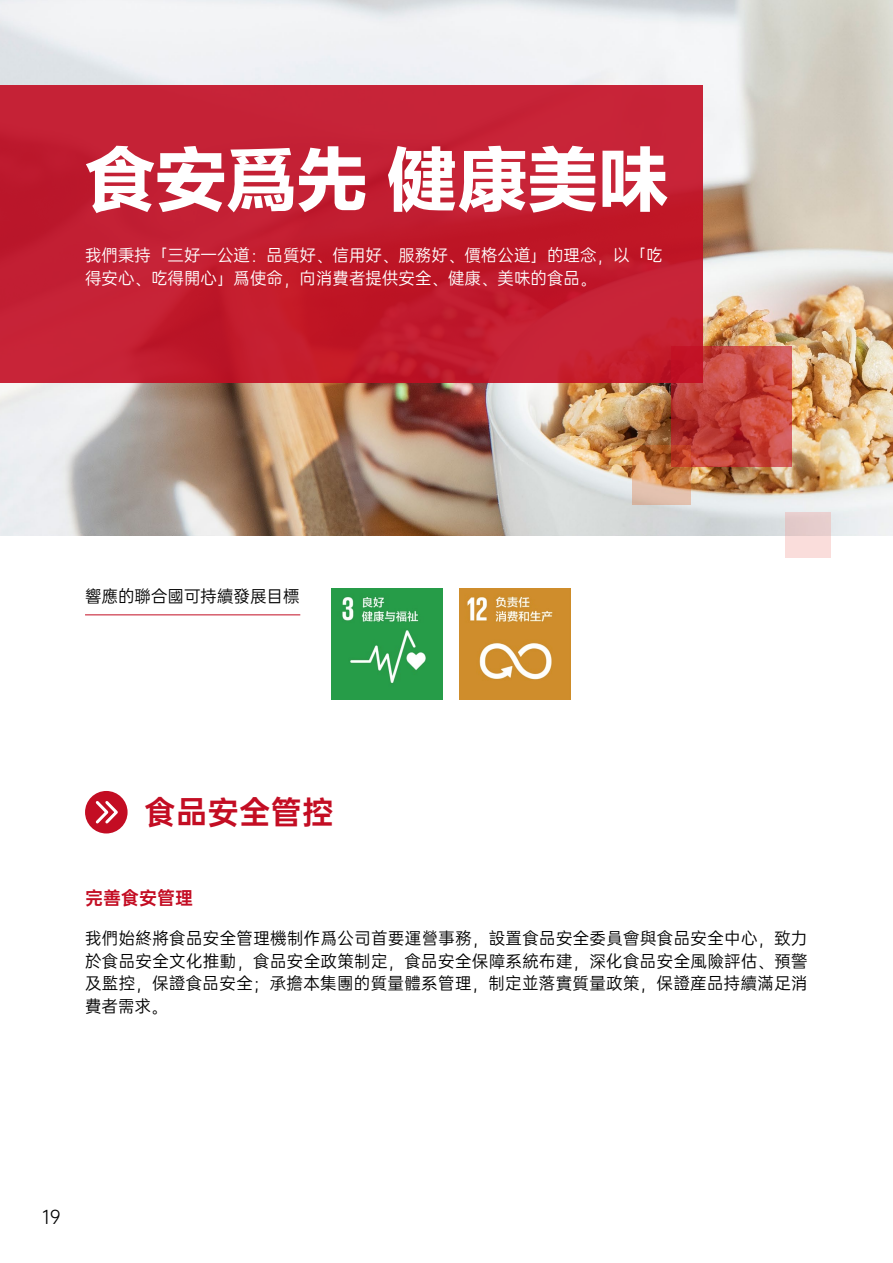
<style>
.page{position:relative;width:893px;height:1263px;background:#fff}
.page>*{position:absolute;margin:0;border:0;box-sizing:border-box;transform-origin:0 0}
.t1{font:70.5px "FZLTDHK GBK1 0";color:#fff}
.t2{font:31.5px "OPPO Sans B";color:#c30d23}
.t3{font:18px "OPPO Sans B";color:#c30d23}
.t4{font:18px "OPPO Sans R";color:#000}
.t5{font:16.5px/22.5px "OPPO Sans R";letter-spacing:.02em;color:#000;text-align:justify}
.t6{font:16.5px/22.5px "OPPO Sans R";color:#fff}
.t7{font:16.5px "OPPO Sans R";color:#000}
</style>
<div class="page">
<img style="left:332px;top:588px;width:111px;height:111px">
<img style="left:459px;top:588px;width:111px;height:111px">
<img style="left:0;top:0;width:893px;height:535px">
<div style="left:0;top:85px;width:703px;height:298px;background:linear-gradient(to right,#c21e32,#c41e30)"></div>
<svg style="left:671px;top:346px;width:121px;height:120px;background:#c33f3a"></svg>
<svg style="left:632px;top:445px;width:59px;height:60px;background:#cb8861"></svg>
<div style="left:785px;top:512px;width:45px;height:46px;background:linear-gradient(to right,#eed3d1,#f1d6d5)"></div>
<hr style="left:85px;top:614px;width:215px;height:1px;background:#c30d23">
<div style="left:85px;top:791px;width:43px;height:42px;background:#c30d23;border-radius:50%"></div>
<svg style="left:95px;top:801px;width:23px;height:23px"></svg>
<h1 class="t1" style="left:85px;top:141px;width:585px">食安爲先 健康美味</h1>
<p class="t6" style="left:85px;top:243px;width:579px">我們秉持「三好一公道：品質好、信用好、服務好、價格公道」的理念，以「吃得安心、吃得開心」爲使命，向消費者提供安全、健康、美味的食品。</p>
<p class="t7" style="left:85px;top:583px;width:216px">響應的聯合國可持續發展目標</p>
<h2 class="t2" style="left:145px;top:785px;width:190px">食品安全管控</h2>
<p class="t3" style="left:85px;top:882px;width:109px">完善食安管理</p>
<p class="t5" style="left:85px;top:926px;width:724px">我們始終將食品安全管理機制作爲公司首要運營事務，設置食品安全委員會與食品安全中心，致力於食品安全文化推動，食品安全政策制定，食品安全保障系統布建，深化食品安全風險評估、預警及監控，保證食品安全；承擔本集團的質量體系管理，制定並落實質量政策，保證産品持續滿足消費者需求。</p>
<p class="t4" style="left:43px;top:1203px;width:20px">19</p>
</div>
